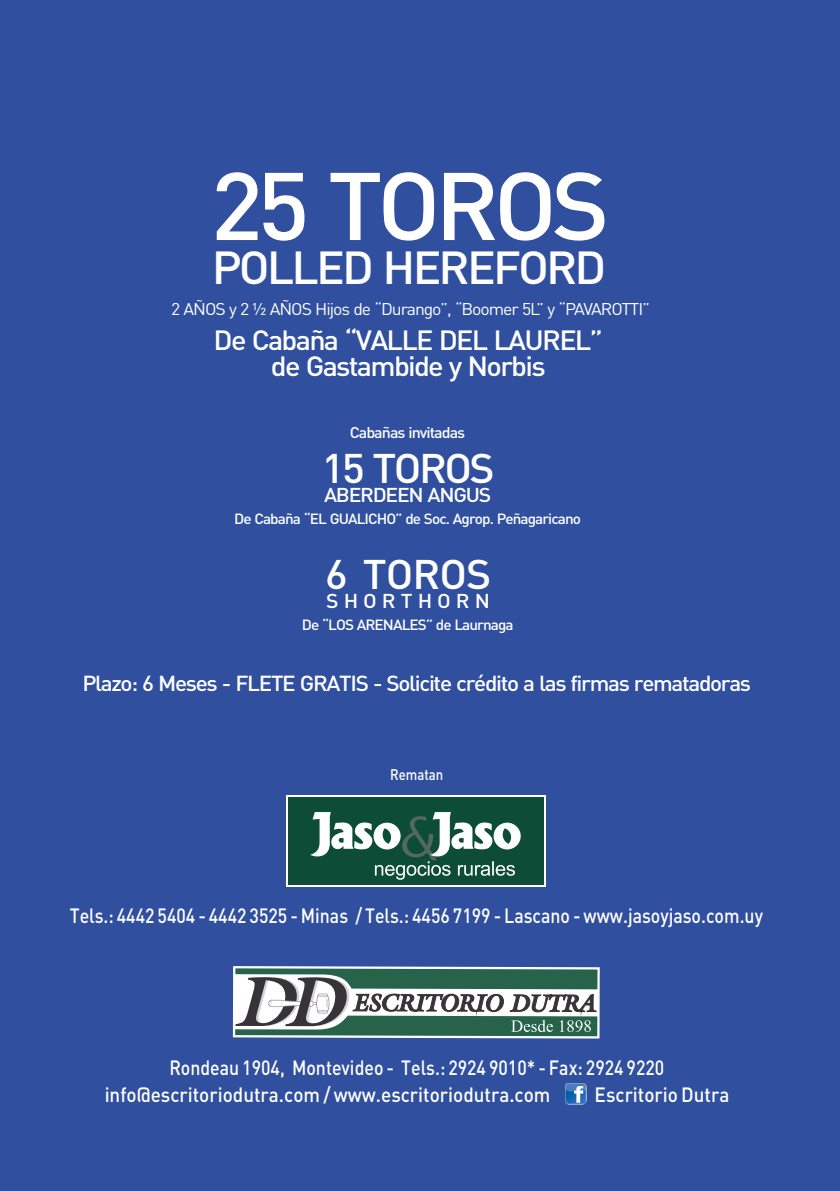
<style>
.page{position:relative;width:840px;height:1191px;background:#fff}
.page>*{position:absolute;margin:0;border:0;box-sizing:border-box;transform-origin:0 0}
.t1{font:500 94.4px "DIN";letter-spacing:-.06em;color:#fff;scale:1.04 1}
.t2{font:500 45.6px "DIN";letter-spacing:-.06em;color:#fff;scale:1.04 1}
.t3{font:500 40.8px "DIN";letter-spacing:-.06em;color:#fff;scale:1.04 1}
.t4{font:500 27.4px/26px "DIN";letter-spacing:-.06em;color:#fff;text-align:center;scale:1.04 1}
.t5{font:500 21.4px "DIN";letter-spacing:-.06em;color:#fff;scale:1.04 1}
.t6{font:500 20.4px "DIN";color:#fff;scale:.87 1}
.t7{font:500 20.4px "DIN";color:#fff;scale:.92 1}
.t8{font:500 19.8px "DIN";letter-spacing:-.06em;color:#fff;scale:1.07 1}
.t9{font:500 19.8px "DIN";letter-spacing:.24em;color:#fff;scale:1.07 1}
.t10{font:16.8px "DIN Pro";letter-spacing:-.06em;color:#fff;scale:1.04 1}
.t11{font:500 15.4px "DIN";letter-spacing:-.06em;color:#fff;scale:1.04 1}
.t12{font:500 15.2px "DIN";color:#fff;scale:.87 1}
.t13{font:500 14.6px "DIN";letter-spacing:-.06em;color:#fff;scale:1.04 1}
</style>
<div class="page">
<div style="left:0;top:0;width:839px;height:1191px;background:#304f9e"></div>
<img style="left:565px;top:1083px;width:21px;height:21px">
<div style="left:286px;top:795px;width:260px;height:92px;background:#fff"></div>
<div style="left:288px;top:797px;width:256px;height:88px;background:#0d4d38"></div>
<svg style="left:310px;top:812px;width:210px;height:67px"></svg>
<svg style="left:233px;top:915px;width:366px;height:123px"></svg>
<h1 class="t1" style="left:210px;top:146px;width:385px">25 TOROS</h1>
<h2 class="t2" style="left:211px;top:238px;width:381px">POLLED HEREFORD</h2>
<p class="t10" style="left:171px;top:302px;width:461px">2 AÑOS y 2 ½ AÑOS Hijos de “Durango”, “Boomer 5L” y “PAVAROTTI”</p>
<h3 class="t4" style="left:213px;top:326px;width:375px">De Cabaña “VALLE DEL LAUREL” de Gastambide y Norbis</h3>
<p class="t11" style="left:349px;top:423px;width:113px">Cabañas invitadas</p>
<h3 class="t3" style="left:321px;top:442px;width:168px">15 TOROS</h3>
<p class="t8" style="left:324px;top:482px;width:158px">ABERDEEN ANGUS</p>
<p class="t13" style="left:234px;top:509px;width:335px">De Cabaña “EL GUALICHO” de Soc. Agrop. Peñagaricano</p>
<h3 class="t3" style="left:325px;top:548px;width:161px">6 TOROS</h3>
<p class="t9" style="left:326px;top:588px;width:154px">SHORTHORN</p>
<p class="t13" style="left:301px;top:615px;width:205px">De “LOS ARENALES” de Laurnaga</p>
<p class="t5" style="left:82px;top:670px;width:644px">Plazo: 6 Meses - FLETE GRATIS - Solicite crédito a las firmas rematadoras</p>
<p class="t12" style="left:390px;top:765px;width:63px">Rematan</p>
<p class="t6" style="left:70px;top:902px;width:797px">Tels.: 4442 5404 - 4442 3525 - Minas / Tels.: 4456 7199 - Lascano - www.jasoyjaso.com.uy</p>
<p class="t6" style="left:169px;top:1054px;width:570px">Rondeau 1904, Montevideo - Tels.: 2924 9010* - Fax: 2924 9220</p>
<p class="t7" style="left:105px;top:1081px;width:486px">info@escritoriodutra.com / www.escritoriodutra.com</p>
<p class="t7" style="left:594px;top:1081px;width:148px">Escritorio Dutra</p>
</div>
